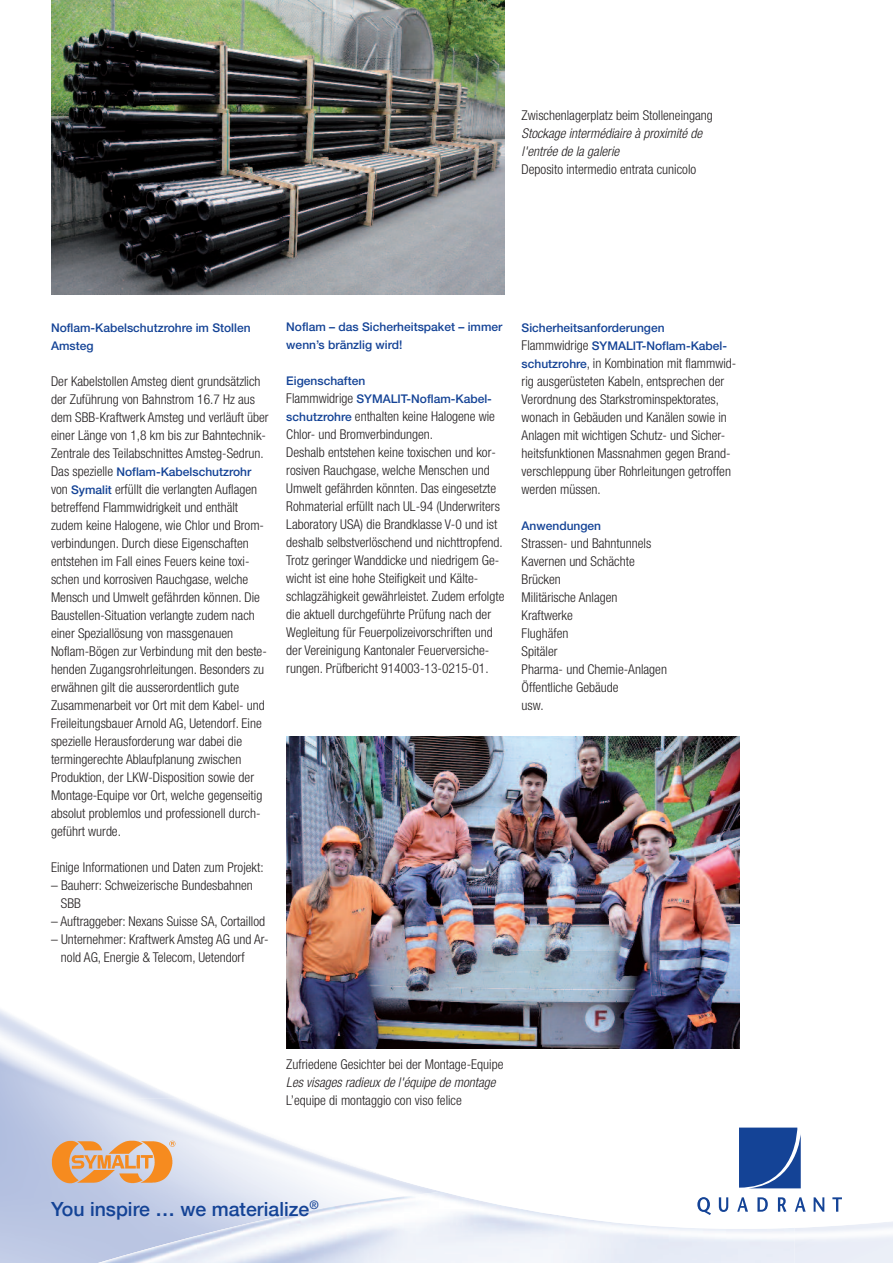
<style>
.page{position:relative;width:893px;height:1263px;background:#fff}
.page>*{position:absolute;margin:0;border:0;box-sizing:border-box;transform-origin:0 0}
.t1{font:500 19.5px "Helvetica Neue";color:#144396}
.t2{font:300 condensed 13.5px/18px "Helvetica Neue LT Std";color:#231f20}
.t3{font:italic 300 condensed 13.5px/18px "Helvetica Neue LT Std";color:#231f20}
.t4{font:500 12px/18px "Helvetica Neue LT Std";color:#144396}
.s1{font-weight:300;font-stretch:condensed;font-size:13.5px;color:#231f20}
.s2{font-weight:500;font-stretch:normal;font-size:12px;color:#144396}
</style>
<div class="page">
<img style="left:51px;top:0;width:454px;height:294px">
<img style="left:286px;top:737px;width:454px;height:311px">
<img style="left:106px;top:1191px;width:689px;height:55px">
<svg style="left:697px;top:1197px;width:14px;height:18px"></svg>
<svg style="left:719px;top:1197px;width:9px;height:15px"></svg>
<svg style="left:737px;top:1197px;width:11px;height:15px"></svg>
<svg style="left:757px;top:1197px;width:11px;height:15px"></svg>
<svg style="left:778px;top:1197px;width:8px;height:15px"></svg>
<svg style="left:795px;top:1197px;width:11px;height:15px"></svg>
<svg style="left:814px;top:1197px;width:10px;height:15px"></svg>
<svg style="left:832px;top:1197px;width:10px;height:15px"></svg>
<svg style="left:739px;top:1127px;width:62px;height:61px;background:#26519e"></svg>
<img style="left:51px;top:1140px;width:125px;height:44px">
<p class="t2" style="left:522px;top:108px;width:193px">Zwischenlagerplatz beim Stolleneingang</p>
<p class="t3" style="left:522px;top:126px;width:182px">Stockage intermédiaire à proximité de l'entrée de la galerie</p>
<p class="t2" style="left:522px;top:162px;width:176px">Deposito intermedio entrata cunicolo</p>
<p class="t4" style="left:51px;top:320px;width:201px">Noflam-Kabelschutzrohre im Stollen<br>Amsteg</p>
<p class="t2" style="left:51px;top:373px;width:219px">Der Kabelstollen Amsteg dient grundsätzlich der Zuführung von Bahnstrom 16.7 Hz aus dem SBB-Kraftwerk Amsteg und verläuft über einer Länge von 1,8 km bis zur Bahntechnik-Zentrale des Teilabschnittes Amsteg-Sedrun.</p>
<p class="t4" style="left:51px;top:464px;width:202px"><span class="s1">Das spezielle</span> Noflam-Kabelschutzrohr</p>
<p class="t2" style="left:51px;top:481px;width:217px">von <span class="s2">Symalit</span> erfüllt die verlangten Auflagen betreffend Flammwidrigkeit und enthält zudem keine Halogene, wie Chlor und Brom&shy;verbindungen. Durch diese Eigenschaften entstehen im Fall eines Feuers keine toxi&shy;schen und korrosiven Rauchgase, welche Mensch und Umwelt gefährden können. Die Baustellen-Situation verlangte zudem nach einer Speziallösung von massgenauen Noflam-Bögen zur Verbindung mit den beste&shy;henden Zugangsrohrleitungen. Besonders zu erwähnen gilt die ausserordentlich gute Zusammenarbeit vor Ort mit dem Kabel- und Freileitungsbauer Arnold AG, Uetendorf. Eine spezielle Herausforderung war dabei die termingerechte Ablaufplanung zwischen Produktion, der LKW-Disposition sowie der Montage-Equipe vor Ort, welche gegenseitig absolut problemlos und professionell durch&shy;geführt wurde.</p>
<p class="t2" style="left:51px;top:859px;width:214px">Einige Informationen und Daten zum Projekt:</p>
<p class="t2" style="left:61px;top:877px;width:193px;text-indent:-10px">– Bauherr: Schweizerische Bundesbahnen<br>SBB</p>
<p class="t2" style="left:51px;top:913px;width:216px">– Auftraggeber: Nexans Suisse SA, Cortaillod</p>
<p class="t2" style="left:61px;top:931px;width:209px;text-indent:-10px">– Unternehmer: Kraftwerk Amsteg AG und Ar&shy;nold AG, Energie &amp; Telecom, Uetendorf</p>
<p class="t4" style="left:286px;top:319px;width:218px">Noflam – das Sicherheitspaket – immer wenn’s bränzlig wird!</p>
<p class="t4" style="left:286px;top:373px;width:207px">Eigenschaften<br><span class="s1">Flammwidrige</span> SYMALIT-Noflam-Kabel-</p>
<p class="t2" style="left:286px;top:409px;width:220px"><span class="s2">schutzrohre</span> enthalten keine Halogene wie Chlor- und Bromverbindungen.<br>Deshalb entstehen keine toxischen und kor&shy;rosiven Rauchgase, welche Menschen und Umwelt gefährden könnten. Das eingesetzte Rohmaterial erfüllt nach UL-94 (Underwriters Laboratory USA) die Brandklasse V-0 und ist deshalb selbstverlöschend und nichttropfend.<br>Trotz geringer Wanddicke und niedrigem Ge&shy;wicht ist eine hohe Steifigkeit und Kälte&shy;schlagzähigkeit gewährleistet. Zudem erfolgte die aktuell durchgeführte Prüfung nach der Wegleitung für Feuerpolizeivorschriften und der Vereinigung Kantonaler Feuerversiche&shy;rungen. Prüfbericht 914003-13-0215-01.</p>
<p class="t4" style="left:522px;top:320px;width:207px">Sicherheitsanforderungen<br><span class="s1">Flammwidrige</span> SYMALIT-Noflam-Kabel-</p>
<p class="t2" style="left:522px;top:355px;width:216px"><span class="s2">schutzrohre</span>, in Kombination mit flammwid&shy;rig ausgerüsteten Kabeln, entsprechen der Verordnung des Starkstrominspektorates, wonach in Gebäuden und Kanälen sowie in Anlagen mit wichtigen Schutz- und Sicher&shy;heitsfunktionen Massnahmen gegen Brand&shy;verschleppung über Rohrleitungen getroffen werden müssen.</p>
<p class="t4" style="left:522px;top:518px;width:81px">Anwendungen</p>
<p class="t2" style="left:522px;top:535px;width:147px">Strassen- und Bahntunnels<br>Kavernen und Schächte<br>Brücken<br>Militärische Anlagen<br>Kraftwerke<br>Flughäfen<br>Spitäler<br>Pharma- und Chemie-Anlagen<br>Öffentliche Gebäude<br>usw.</p>
<p class="t2" style="left:286px;top:1056px;width:219px">Zufriedene Gesichter bei der Montage-Equipe</p>
<p class="t3" style="left:286px;top:1074px;width:211px">Les visages radieux de l'équipe de montage</p>
<p class="t2" style="left:286px;top:1092px;width:177px">L’equipe di montaggio con viso felice</p>
<h1 class="t1" style="left:51px;top:1197px;width:269px">You inspire … we materialize<sup>®</sup></h1>
</div>
